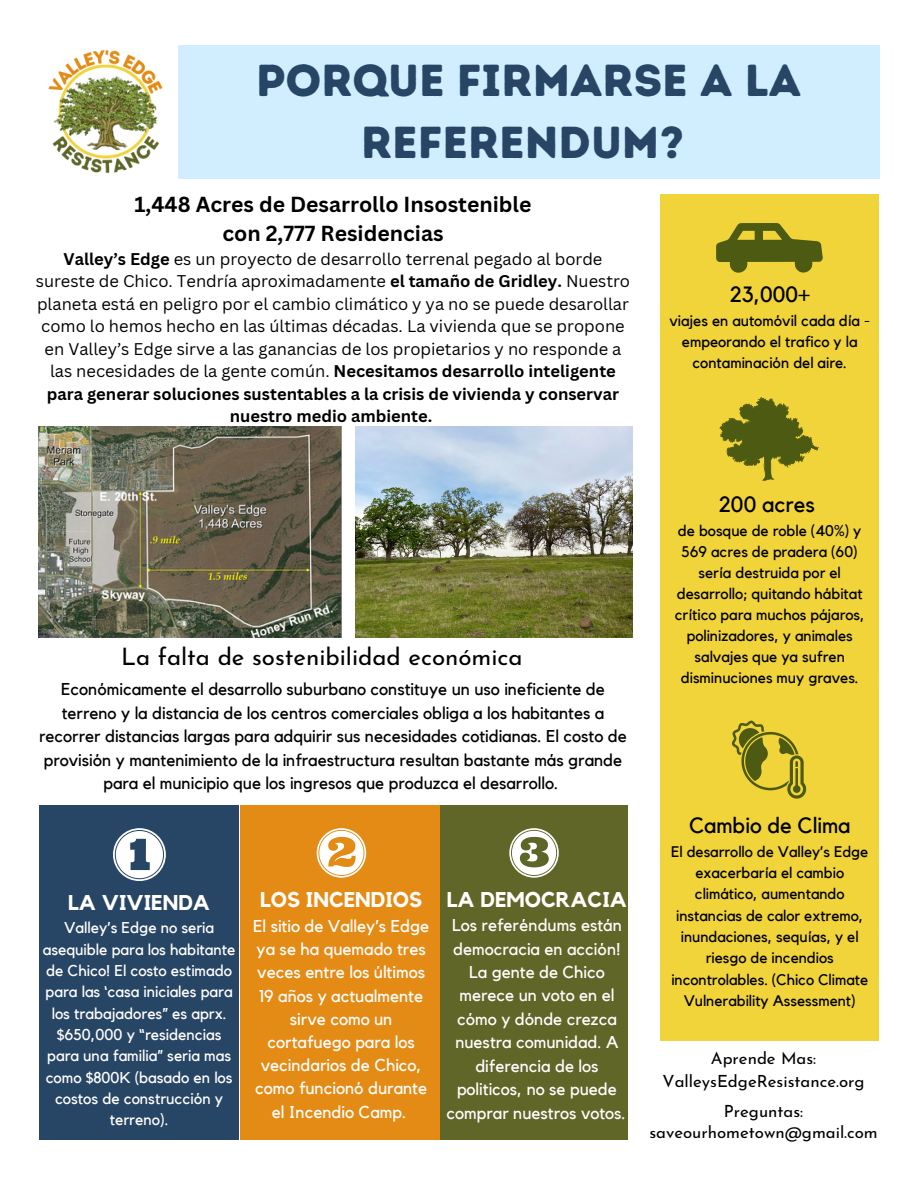
<style>
.page{position:relative;width:918px;height:1188px;background:#fff}
.page>*{position:absolute;margin:0;border:0;box-sizing:border-box;transform-origin:0 0}
.t1{font:44.85px/61.8px "Intro Rust Base";color:#274565;text-align:center}
.t2{font:24.15px "Josefin Sans";color:#000}
.t3{font:22.05px "Kollektif";color:#000}
.t4{font:700 21.3px "Kollektif";color:#fffefd}
.t5{font:700 21.15px/29.2px "Canva Sans";color:#000;text-align:center}
.t6{font:17.1px/23.4px "Kollektif";color:#000;text-align:center}
.t7{font:17.1px/23.2px "Kollektif";color:#fffefd;text-align:center}
.t8{font:16.8px/22.5px "Josefin Sans";color:#000;text-align:center}
.t9{font:16.5px/22.5px "Canva Sans";color:#000;text-align:center}
.t10{font:15.6px/21.3px "Kollektif";color:#fffefd;text-align:center}
.t11{font:15.3px/21px "Kollektif";color:#000;text-align:center}
.s1{font-weight:700}
</style>
<div class="page">
<div style="left:178px;top:45px;width:701px;height:134px;background:#d0eeff"></div>
<div style="left:440px;top:805px;width:187px;height:334px;background:#5f6628"></div>
<div style="left:240px;top:805px;width:199px;height:334px;background:#e48b15"></div>
<div style="left:39px;top:805px;width:200px;height:334px;background:#274565"></div>
<svg style="left:113px;top:828px;width:53px;height:53px"></svg>
<svg style="left:317px;top:828px;width:49px;height:50px"></svg>
<svg style="left:509px;top:828px;width:50px;height:50px"></svg>
<img style="left:39px;top:426px;width:302px;height:212px">
<img style="left:355px;top:426px;width:277px;height:212px">
<div style="left:660px;top:194px;width:219px;height:847px;background:#f1d43a"></div>
<svg style="left:720px;top:397px;width:99px;height:84px"></svg>
<svg style="left:716px;top:223px;width:107px;height:50px"></svg>
<svg style="left:732px;top:721px;width:74px;height:78px"></svg>
<img style="left:48px;top:49px;width:115px;height:125px">
<h1 class="t1" style="left:256px;top:49px;width:547px">PORQUE FIRMARSE A LA<br>REFERENDUM?</h1>
<p class="t5" style="left:134px;top:189px;width:399px">1,448 Acres de Desarrollo Insostenible con 2,777 Residencias</p>
<p class="t9" style="left:36px;top:247px;width:596px"><span class="s1">Valley’s Edge</span> es un proyecto de desarrollo terrenal pegado al borde sureste de Chico. Tendría aproximadamente <span class="s1">el tamaño de Gridley.</span> Nuestro planeta está en peligro por el cambio climático y ya no se puede desarollar como lo hemos hecho en las últimas décadas. La vivienda que se propone en Valley’s Edge sirve a las ganancias de los propietarios y no responde a las necesidades de la gente común. <span class="s1">Necesitamos desarrollo inteligente para generar soluciones sustentables a la crisis de vivienda y conservar nuestro medio ambiente.</span></p>
<h3 class="t3" style="left:730px;top:284px;width:82px">23,000+</h3>
<p class="t11" style="left:669px;top:311px;width:202px">viajes en automóvil cada día - empeorando el trafico y la contaminación del aire.</p>
<h2 class="t2" style="left:121px;top:647px;width:403px">La falta de sostenibilidad económica</h2>
<p class="t6" style="left:39px;top:678px;width:589px">Económicamente el desarrollo suburbano constituye un uso ineficiente de terreno y la distancia de los centros comerciales obliga a los habitantes a recorrer distancias largas para adquirir sus necesidades cotidianas. El costo de provisión y mantenimiento de la infraestructura resultan bastante más grande para el municipio que los ingresos que produzca el desarrollo.</p>
<p class="t4" style="left:68px;top:893px;width:143px">LA VIVIENDA</p>
<p class="t10" style="left:43px;top:918px;width:194px">Valley’s Edge no seria asequible para los habitante de Chico! El costo estimado para las ‘casa iniciales para los trabajadores” es aprx. $650,000 y “residencias para una familia” seria mas como $800K (basado en los costos de construcción y terreno).</p>
<p class="t4" style="left:260px;top:890px;width:164px">LOS INCENDIOS</p>
<p class="t7" style="left:253px;top:915px;width:177px">El sitio de Valley’s Edge ya se ha quemado tres veces entre los últimos<br>19 años y actualmente sirve como un cortafuego para los vecindarios de Chico, como funcionó durante el Incendio Camp.</p>
<p class="t4" style="left:447px;top:889px;width:182px">LA DEMOCRACIA</p>
<p class="t7" style="left:447px;top:914px;width:181px">Los referéndums están democracia en acción!<br>La gente de Chico merece un voto en el cómo y dónde crezca nuestra comunidad. A diferencia de los politicos, no se puede comprar nuestros votos.</p>
<h3 class="t3" style="left:719px;top:494px;width:98px">200 acres</h3>
<p class="t11" style="left:675px;top:521px;width:191px">de bosque de roble (40%) y<br>569 acres de pradera (60) sería destruida por el desarrollo; quitando hábitat crítico para muchos pájaros, polinizadores, y animales salvajes que ya sufren disminuciones muy graves.</p>
<h3 class="t3" style="left:689px;top:815px;width:163px">Cambio de Clima</h3>
<p class="t11" style="left:671px;top:841px;width:199px">El desarrollo de Valley’s Edge exacerbaría el cambio climático, aumentando instancias de calor extremo, inundaciones, sequías, y el riesgo de incendios incontrolables. (Chico Climate<br>Vulnerability Assessment)</p>
<p class="t8" style="left:663px;top:1049px;width:203px">Aprende Mas:<br>ValleysEdgeResistance.org</p>
<p class="t8" style="left:649px;top:1102px;width:230px;line-height:21.3px">Preguntas: saveourhometown@gmail.com</p>
</div>
